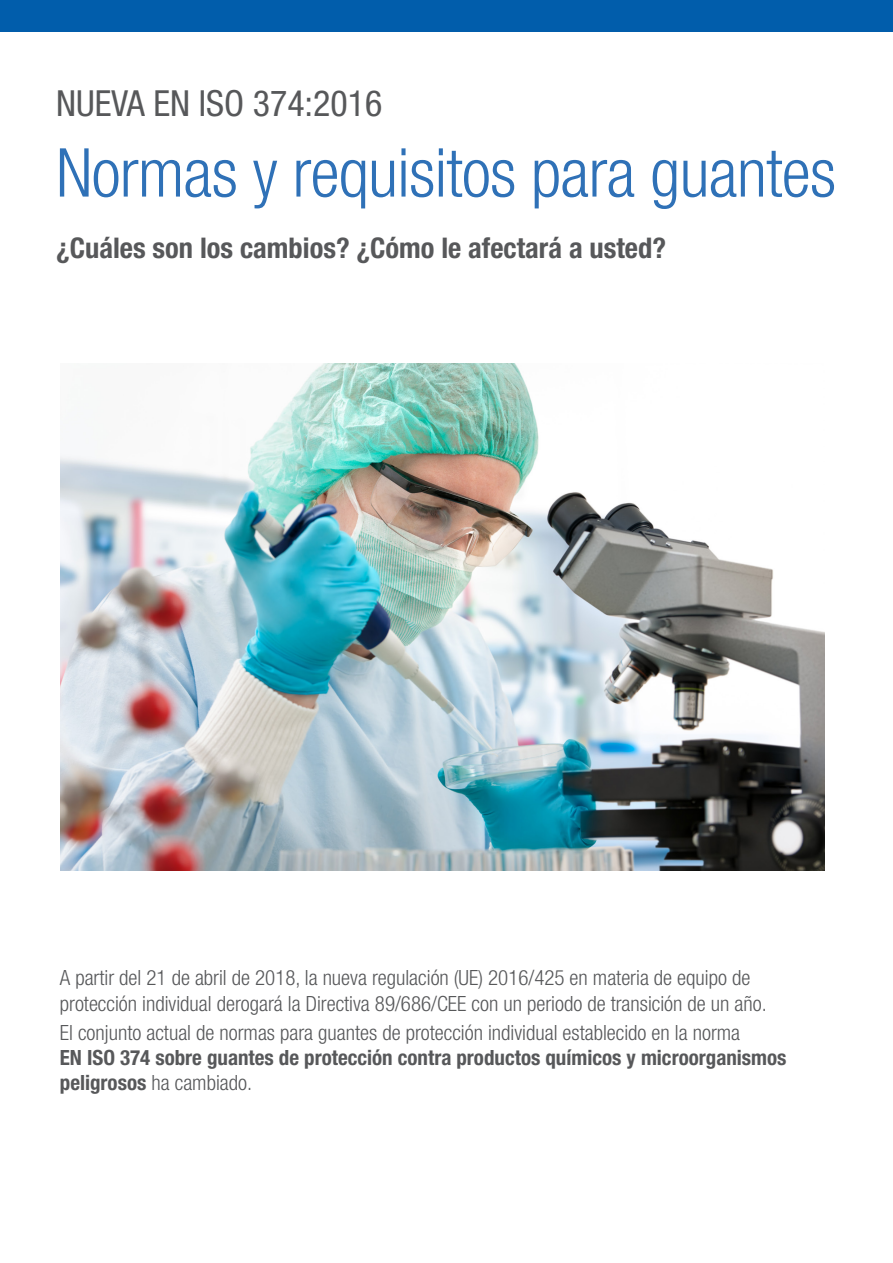
<style>
.page{position:relative;width:893px;height:1263px;background:#fff}
.page>*{position:absolute;margin:0;border:0;box-sizing:border-box;transform-origin:0 0}
.t1{font:300 condensed 67.5px "Helvetica Neue LT Std";letter-spacing:-.01em;color:#2f71b7}
.t2{font:condensed 36px "Helvetica Neue LT Std";color:#57585a}
.t3{font:700 condensed 28.5px "Helvetica Neue LT Std";color:#57585a}
.t4{font:300 condensed 21px/25.2px "Helvetica Neue LT Std";color:#57585a}
.s1{font-weight:700}
</style>
<div class="page">
<div style="left:0;top:0;width:893px;height:32px;background:#015dab"></div>
<img style="left:60px;top:364px;width:765px;height:507px">
<p class="t2" style="left:56px;top:82px;width:328px">NUEVA EN ISO 374:2016</p>
<p class="t1" style="left:56px;top:134px;width:781px">Normas y requisitos para guantes</p>
<p class="t3" style="left:56px;top:230px;width:611px">¿Cuáles son los cambios? ¿Cómo le afectará a usted?</p>
<p class="t4" style="left:60px;top:965px;width:708px">A partir del 21 de abril de 2018, la nueva regulación (UE) 2016/425 en materia de equipo de protección individual derogará la Directiva 89/686/CEE con un periodo de transición de un año.</p>
<p class="t4" style="left:60px;top:1020px;width:728px">El conjunto actual de normas para guantes de protección individual establecido en la norma<br><span class="s1">EN ISO 374 sobre guantes de protección contra productos químicos y microorganismos peligrosos</span> ha cambiado.</p>
</div>
